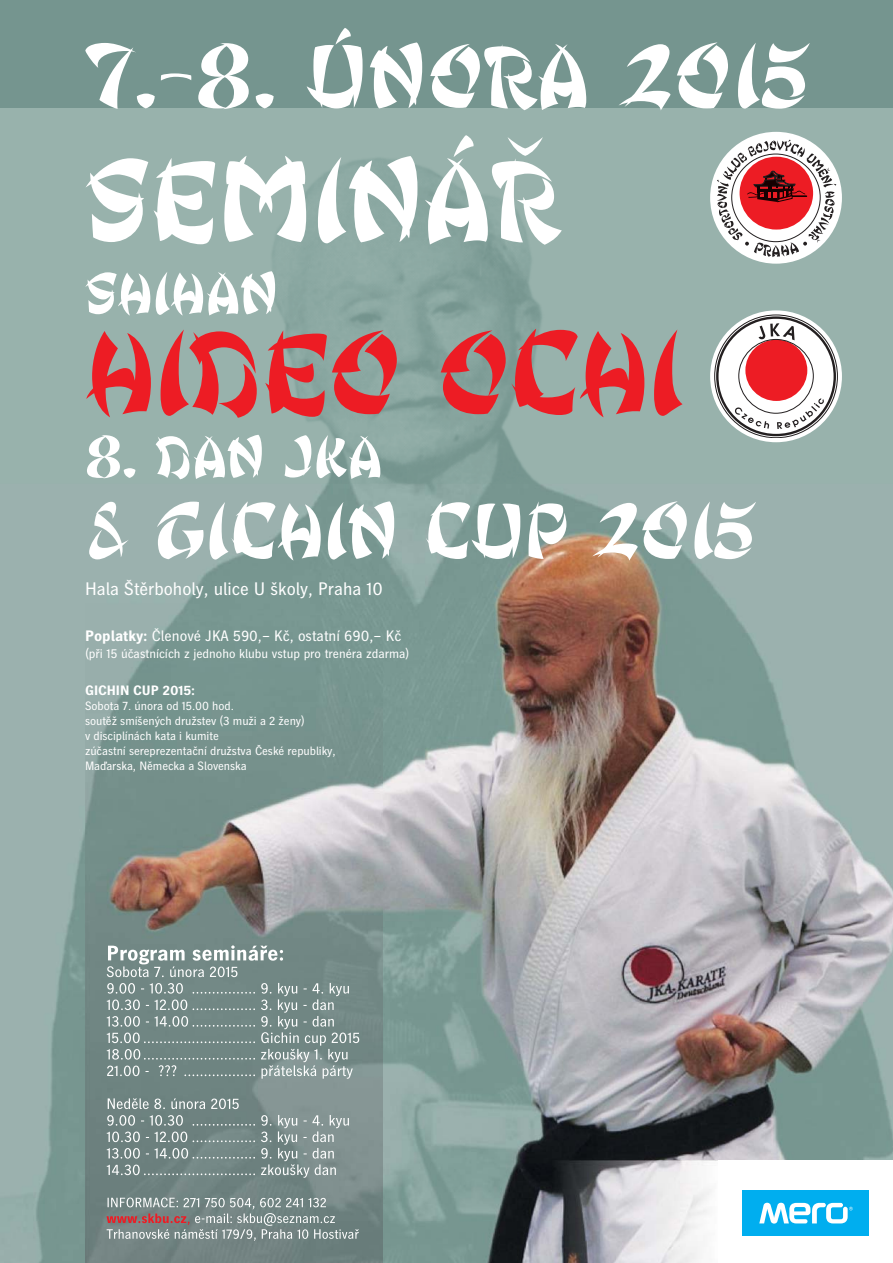
<style>
.page{position:relative;width:893px;height:1263px;background:#75958f}
.page>*{position:absolute;margin:0;border:0;box-sizing:border-box;transform-origin:0 0}
.t1{font:108px "Ginko";letter-spacing:-.025em;color:#ed1c24}
.t2{font:108px "Ginko";letter-spacing:-.015em;color:#fff}
.t3{font:82.5px "Ginko";color:#fff}
.t4{font:72px "Ginko";letter-spacing:-.015em;color:#fff}
.t5{font:54px "Ginko";letter-spacing:-.015em;color:#fff}
.t6{font:18px "Heidelberg Gothic Ml";color:#fff}
.t7{font:15px "Heidelberg Gothic Ml";color:#fff}
.t8{font:700 13.5px "Heidelberg Gothic Ml";letter-spacing:-.005em;color:#fff}
.t9{font:12.75px "Heidelberg Gothic Ml";color:#fff}
.t10{font:12px/15px "Heidelberg Gothic Ml";letter-spacing:-.005em;color:#fff}
.s1{font-weight:700}
</style>
<div class="page">
<img style="left:0;top:109px;width:893px;height:375px">
<div style="left:710px;top:132px;width:132px;height:132px;background:#fff;border-radius:50%"></div>
<svg style="left:717px;top:140px;width:119px;height:117px"></svg>
<svg style="left:710px;top:310px;width:132px;height:132px"></svg>
<svg style="left:715px;top:315px;width:122px;height:123px;background:#d2abac"></svg>
<img style="left:0;top:484px;width:893px;height:779px">
<img style="left:85px;top:593px;width:298px;height:670px">
<img style="left:108px;top:945px;width:150px;height:19px">
<img style="left:107px;top:966px;width:118px;height:11px">
<img style="left:107px;top:983px;width:140px;height:11px">
<img style="left:107px;top:999px;width:140px;height:11px">
<img style="left:107px;top:1016px;width:144px;height:11px">
<img style="left:107px;top:1032px;width:128px;height:11px">
<img style="left:107px;top:1049px;width:120px;height:10px">
<img style="left:107px;top:1065px;width:132px;height:11px">
<img style="left:108px;top:1098px;width:118px;height:11px">
<img style="left:107px;top:1115px;width:140px;height:11px">
<img style="left:107px;top:1131px;width:80px;height:11px">
<img style="left:193px;top:1131px;width:133px;height:14px">
<img style="left:107px;top:1148px;width:144px;height:10px">
<img style="left:107px;top:1164px;width:128px;height:11px">
<img style="left:108px;top:1197px;width:158px;height:12px">
<img style="left:107px;top:1213px;width:79px;height:10px">
<img style="left:195px;top:1213px;width:93px;height:13px">
<img style="left:107px;top:1229px;width:103px;height:10px">
<div style="left:719px;top:1161px;width:174px;height:102px;background:#fff"></div>
<div style="left:742px;top:1190px;width:126px;height:46px;background:#00aeef"></div>
<svg style="left:759px;top:1203px;width:94px;height:20px"></svg>
<img style="left:553px;top:1161px;width:166px;height:102px">
<h2 class="t3" style="left:83px;top:32px;width:728px">7.–8. ÚNORA 2015</h2>
<h1 class="t2" style="left:85px;top:142px;width:476px">SEMINÁŘ</h1>
<h3 class="t5" style="left:85px;top:264px;width:195px">SHIHAN</h3>
<h1 class="t1" style="left:85px;top:314px;width:601px">HIDEO OCHI</h1>
<h3 class="t5" style="left:85px;top:428px;width:299px">8. DAN JKA</h3>
<h3 class="t4" style="left:85px;top:492px;width:673px">&amp; GICHIN CUP 2015</h3>
<h3 class="t6" style="left:85px;top:578px;width:299px">Hala Štěrboholy, ulice U školy, Praha 10</h3>
<p class="t7" style="left:85px;top:627px;width:318px"><span class="s1">Poplatky:</span> Členové JKA 590,– Kč, ostatní 690,– Kč</p>
<p class="t9" style="left:85px;top:646px;width:326px">(při 15 účastnících z jednoho klubu vstup pro trenéra zdarma)</p>
<p class="t8" style="left:85px;top:683px;width:112px">GICHIN CUP 2015:</p>
<p class="t10" style="left:85px;top:699px;width:252px">Sobota 7. února od 15.00 hod.<br>soutěž smíšených družstev (3 muži a 2 ženy)<br>v disciplínách kata i kumite<br>zúčastní sereprezentační družstva České republiky, Maďarska, Německa a Slovenska</p>
</div>
